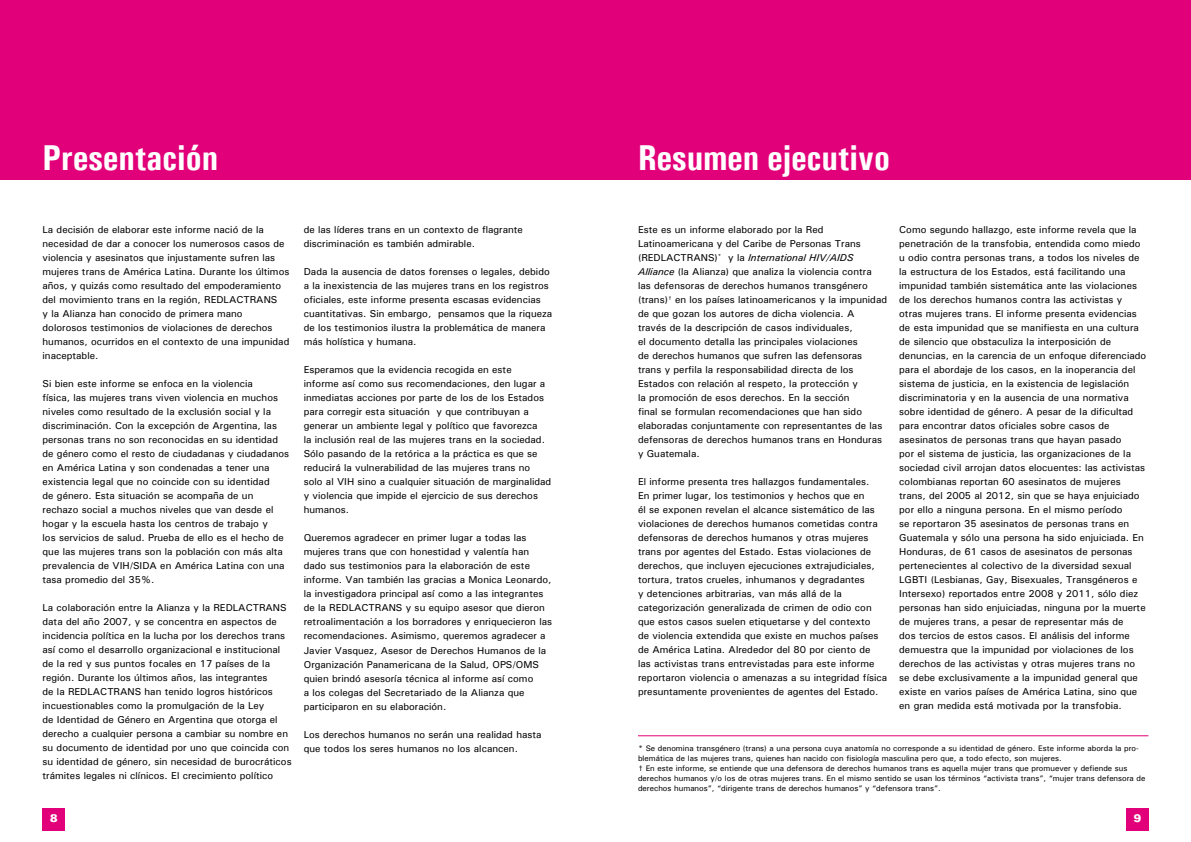
<style>
.page{position:relative;width:1191px;height:842px;background:#fff}
.page>*{position:absolute;margin:0;border:0;box-sizing:border-box;transform-origin:0 0}
.t1{font:700 36px "Univers Condensed";color:#fff}
.t2{font:900 11px "Univers";color:#fff}
.t3{font:10px/14px "Univers";color:#000}
.t4{font:8px/10px "Univers";color:#000}
.s1{font-style:italic}
</style>
<div class="page">
<div style="left:42px;top:808px;width:22px;height:23px;background:#e2007a"></div>
<div style="left:1126px;top:808px;width:22px;height:23px;background:#e2007a"></div>
<div style="left:0;top:0;width:595px;height:179px;background:#e2007a"></div>
<div style="left:595px;top:0;width:596px;height:179px;background:#e2007a"></div>
<hr style="left:638px;top:735px;width:510px;height:1px;background:#e2007a">
<h1 class="t1" style="left:43px;top:136px;width:177px">Presentación</h1>
<p class="t3" style="left:43px;top:222px;width:248px">La decisión de elaborar este informe nació de la necesidad de dar a conocer los numerosos casos de violencia y asesinatos que injustamente sufren las mujeres trans de América Latina. Durante los últimos años, y quizás como resultado del empoderamiento del movimiento trans en la región, REDLACTRANS<br>y la Alianza han conocido de primera mano dolorosos testimonios de violaciones de derechos humanos, ocurridos en el contexto de una impunidad inaceptable.</p>
<p class="t3" style="left:43px;top:377px;width:248px">Si bien este informe se enfoca en la violencia<br>física, las mujeres trans viven violencia en muchos niveles como resultado de la exclusión social y la discriminación. Con la excepción de Argentina, las personas trans no son reconocidas en su identidad de género como el resto de ciudadanas y ciudadanos en América Latina y son condenadas a tener una existencia legal que no coincide con su identidad<br>de género. Esta situación se acompaña de un rechazo social a muchos niveles que van desde el hogar y la escuela hasta los centros de trabajo y<br>los servicios de salud. Prueba de ello es el hecho de que las mujeres trans son la población con más alta prevalencia de VIH/SIDA en América Latina con una tasa promedio del 35%.</p>
<p class="t3" style="left:43px;top:601px;width:251px">La colaboración entre la Alianza y la REDLACTRANS data del año 2007, y se concentra en aspectos de incidencia política en la lucha por los derechos trans así como el desarrollo organizacional e institucional de la red y sus puntos focales en 17 países de la región. Durante los últimos años, las integrantes<br>de la REDLACTRANS han tenido logros históricos incuestionables como la promulgación de la Ley<br>de Identidad de Género en Argentina que otorga el derecho a cualquier persona a cambiar su nombre en su documento de identidad por uno que coincida con su identidad de género, sin necesidad de burocráticos trámites legales ni clínicos. El crecimiento político</p>
<p class="t3" style="left:304px;top:222px;width:221px">de las líderes trans en un contexto de flagrante discriminación es también admirable.</p>
<p class="t3" style="left:304px;top:264px;width:250px">Dada la ausencia de datos forenses o legales, debido a la inexistencia de las mujeres trans en los registros oficiales, este informe presenta escasas evidencias cuantitativas. Sin embargo, pensamos que la riqueza de los testimonios ilustra la problemática de manera más holística y humana.</p>
<p class="t3" style="left:304px;top:363px;width:249px">Esperamos que la evidencia recogida en este<br>informe así como sus recomendaciones, den lugar a inmediatas acciones por parte de los de los Estados para corregir esta situación y que contribuyan a generar un ambiente legal y político que favorezca<br>la inclusión real de las mujeres trans en la sociedad.<br>Sólo pasando de la retórica a la práctica es que se reducirá la vulnerabilidad de las mujeres trans no solo al VIH sino a cualquier situación de marginalidad y violencia que impide el ejercicio de sus derechos humanos.</p>
<p class="t3" style="left:304px;top:531px;width:250px">Queremos agradecer en primer lugar a todas las mujeres trans que con honestidad y valentía han dado sus testimonios para la elaboración de este informe. Van también las gracias a Monica Leonardo, la investigadora principal así como a las integrantes de la REDLACTRANS y su equipo asesor que dieron retroalimentación a los borradores y enriquecieron las recomendaciones. Asimismo, queremos agradecer a Javier Vasquez, Asesor de Derechos Humanos de la Organización Panamericana de la Salud, OPS/OMS quien brindó asesoría técnica al informe así como<br>a los colegas del Secretariado de la Alianza que participaron en su elaboración.</p>
<p class="t3" style="left:304px;top:727px;width:239px">Los derechos humanos no serán una realidad hasta que todos los seres humanos no los alcancen.</p>
<h1 class="t1" style="left:638px;top:136px;width:253px">Resumen ejecutivo</h1>
<p class="t3" style="left:638px;top:222px;width:250px">Este es un informe elaborado por la Red Latinoamericana y del Caribe de Personas Trans (REDLACTRANS)<sup>*</sup> y la <span class="s1">International HIV/AIDS Alliance</span> (la Alianza) que analiza la violencia contra<br>las defensoras de derechos humanos transgénero (trans)<sup>†</sup> en los países latinoamericanos y la impunidad de que gozan los autores de dicha violencia. A<br>través de la descripción de casos individuales,<br>el documento detalla las principales violaciones<br>de derechos humanos que sufren las defensoras trans y perfila la responsabilidad directa de los Estados con relación al respeto, la protección y<br>la promoción de esos derechos. En la sección<br>final se formulan recomendaciones que han sido elaboradas conjuntamente con representantes de las defensoras de derechos humanos trans en Honduras y Guatemala.</p>
<p class="t3" style="left:638px;top:475px;width:251px">El informe presenta tres hallazgos fundamentales.<br>En primer lugar, los testimonios y hechos que en<br>él se exponen revelan el alcance sistemático de las violaciones de derechos humanos cometidas contra defensoras de derechos humanos y otras mujeres trans por agentes del Estado. Estas violaciones de derechos, que incluyen ejecuciones extrajudiciales, tortura, tratos crueles, inhumanos y degradantes<br>y detenciones arbitrarias, van más allá de la categorización generalizada de crimen de odio con que estos casos suelen etiquetarse y del contexto<br>de violencia extendida que existe en muchos países de América Latina. Alrededor del 80 por ciento de<br>las activistas trans entrevistadas para este informe reportaron violencia o amenazas a su integridad física presuntamente provenientes de agentes del Estado.</p>
<p class="t3" style="left:899px;top:222px;width:248px">Como segundo hallazgo, este informe revela que la penetración de la transfobia, entendida como miedo u odio contra personas trans, a todos los niveles de la estructura de los Estados, está facilitando una impunidad también sistemática ante las violaciones de los derechos humanos contra las activistas y otras mujeres trans. El informe presenta evidencias de esta impunidad que se manifiesta en una cultura de silencio que obstaculiza la interposición de denuncias, en la carencia de un enfoque diferenciado para el abordaje de los casos, en la inoperancia del sistema de justicia, en la existencia de legislación discriminatoria y en la ausencia de una normativa sobre identidad de género. A pesar de la dificultad para encontrar datos oficiales sobre casos de asesinatos de personas trans que hayan pasado<br>por el sistema de justicia, las organizaciones de la sociedad civil arrojan datos elocuentes: las activistas colombianas reportan 60 asesinatos de mujeres trans, del 2005 al 2012, sin que se haya enjuiciado por ello a ninguna persona. En el mismo período<br>se reportaron 35 asesinatos de personas trans en Guatemala y sólo una persona ha sido enjuiciada. En Honduras, de 61 casos de asesinatos de personas pertenecientes al colectivo de la diversidad sexual LGBTI (Lesbianas, Gay, Bisexuales, Transgéneros e Intersexo) reportados entre 2008 y 2011, sólo diez personas han sido enjuiciadas, ninguna por la muerte de mujeres trans, a pesar de representar más de<br>dos tercios de estos casos. El análisis del informe demuestra que la impunidad por violaciones de los derechos de las activistas y otras mujeres trans no se debe exclusivamente a la impunidad general que existe en varios países de América Latina, sino que en gran medida está motivada por la transfobia.</p>
<p class="t4" style="left:638px;top:743px;width:509px">* Se denomina transgénero (trans) a una persona cuya anatomía no corresponde a su identidad de género. Este informe aborda la pro&shy;blemática de las mujeres trans, quienes han nacido con fisiología masculina pero que, a todo efecto, son mujeres.<br>† En este informe, se entiende que una defensora de derechos humanos trans es aquella mujer trans que promuever y defiende sus derechos humanos y/o los de otras mujeres trans. En el mismo sentido se usan los términos “activista trans”, “mujer trans defensora de derechos humanos”, “dirigente trans de derechos humanos” y “defensora trans”.</p>
<p class="t2" style="left:50px;top:811px;width:9px">8</p>
<p class="t2" style="left:1134px;top:811px;width:9px">9</p>
</div>
